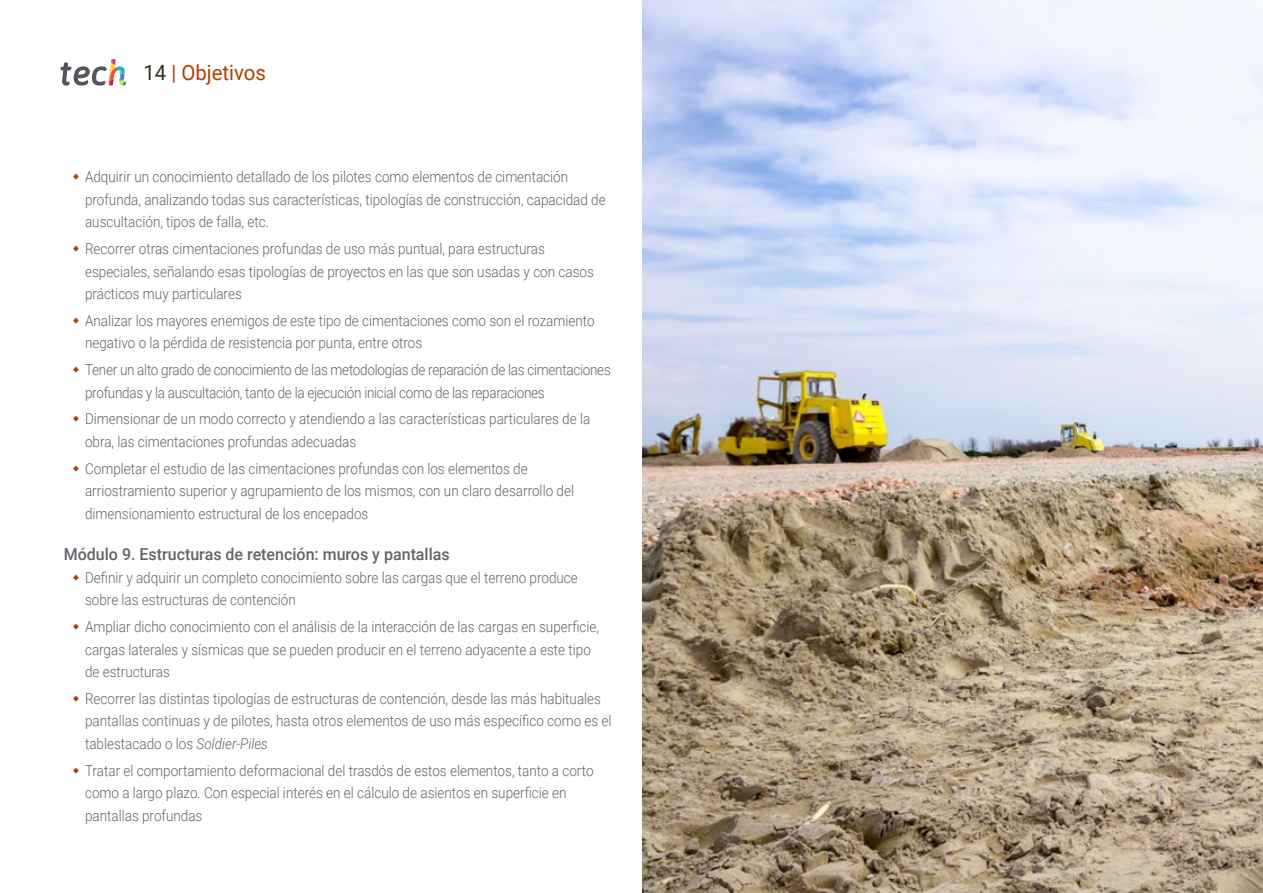
<style>
.page{position:relative;width:1263px;height:893px;background:#fff}
.page>*{position:absolute;margin:0;border:0;box-sizing:border-box;transform-origin:0 0}
.t1{font:21px "Roboto";color:#ae4000}
.t2{font:500 16.5px "Roboto";color:#61646a}
.t3{font:300 15px/22.5px "Roboto";color:#61646a;scale:.9 1}
.t4{font:300 15px/22.5px "Roboto";letter-spacing:-.02em;color:#61646a;scale:.9 1}
.s1{color:#312e20}
.s2{font-style:italic}
</style>
<div class="page">
<svg style="left:61px;top:59px;width:65px;height:27px"></svg>
<img style="left:642px;top:0;width:621px;height:893px">
<h1 class="t1" style="left:144px;top:57px;width:124px"><span class="s1">14</span> | Objetivos</h1>
<p class="t3" style="left:85px;top:165px;width:580px">Adquirir un conocimiento detallado de los pilotes como elementos de cimentación profunda, analizando todas sus características, tipologías de construcción, capacidad de auscultación, tipos de falla, etc.</p>
<p class="t3" style="left:85px;top:237px;width:567px">Recorrer otras cimentaciones profundas de uso más puntual, para estructuras especiales, señalando esas tipologías de proyectos en las que son usadas y con casos prácticos muy particulares</p>
<p class="t3" style="left:85px;top:309px;width:568px">Analizar los mayores enemigos de este tipo de cimentaciones como son el rozamiento negativo o la pérdida de resistencia por punta, entre otros</p>
<p class="t4" style="left:85px;top:358px;width:586px">Tener un alto grado de conocimiento de las metodologías de reparación de las cimentaciones profundas y la auscultación, tanto de la ejecución inicial como de las reparaciones</p>
<p class="t3" style="left:85px;top:407px;width:563px">Dimensionar de un modo correcto y atendiendo a las características particulares de la obra, las cimentaciones profundas adecuadas</p>
<p class="t3" style="left:85px;top:456px;width:545px">Completar el estudio de las cimentaciones profundas con los elementos de arriostramiento superior y agrupamiento de los mismos, con un claro desarrollo del dimensionamiento estructural de los encepados</p>
<p class="t2" style="left:64px;top:543px;width:387px">Módulo 9. Estructuras de retención: muros y pantallas</p>
<p class="t3" style="left:85px;top:566px;width:549px">Definir y adquirir un completo conocimiento sobre las cargas que el terreno produce sobre las estructuras de contención</p>
<p class="t3" style="left:85px;top:615px;width:573px">Ampliar dicho conocimiento con el análisis de la interacción de las cargas en superficie, cargas laterales y sísmicas que se pueden producir en el terreno adyacente a este tipo de estructuras</p>
<p class="t3" style="left:85px;top:687px;width:586px">Recorrer las distintas tipologías de estructuras de contención, desde las más habituales pantallas continuas y de pilotes, hasta otros elementos de uso más específico como es el tablestacado o los <span class="s2">Soldier-Piles</span></p>
<p class="t3" style="left:85px;top:758px;width:566px">Tratar el comportamiento deformacional del trasdós de estos elementos, tanto a corto como a largo plazo. Con especial interés en el cálculo de asientos en superficie en pantallas profundas</p>
</div>
